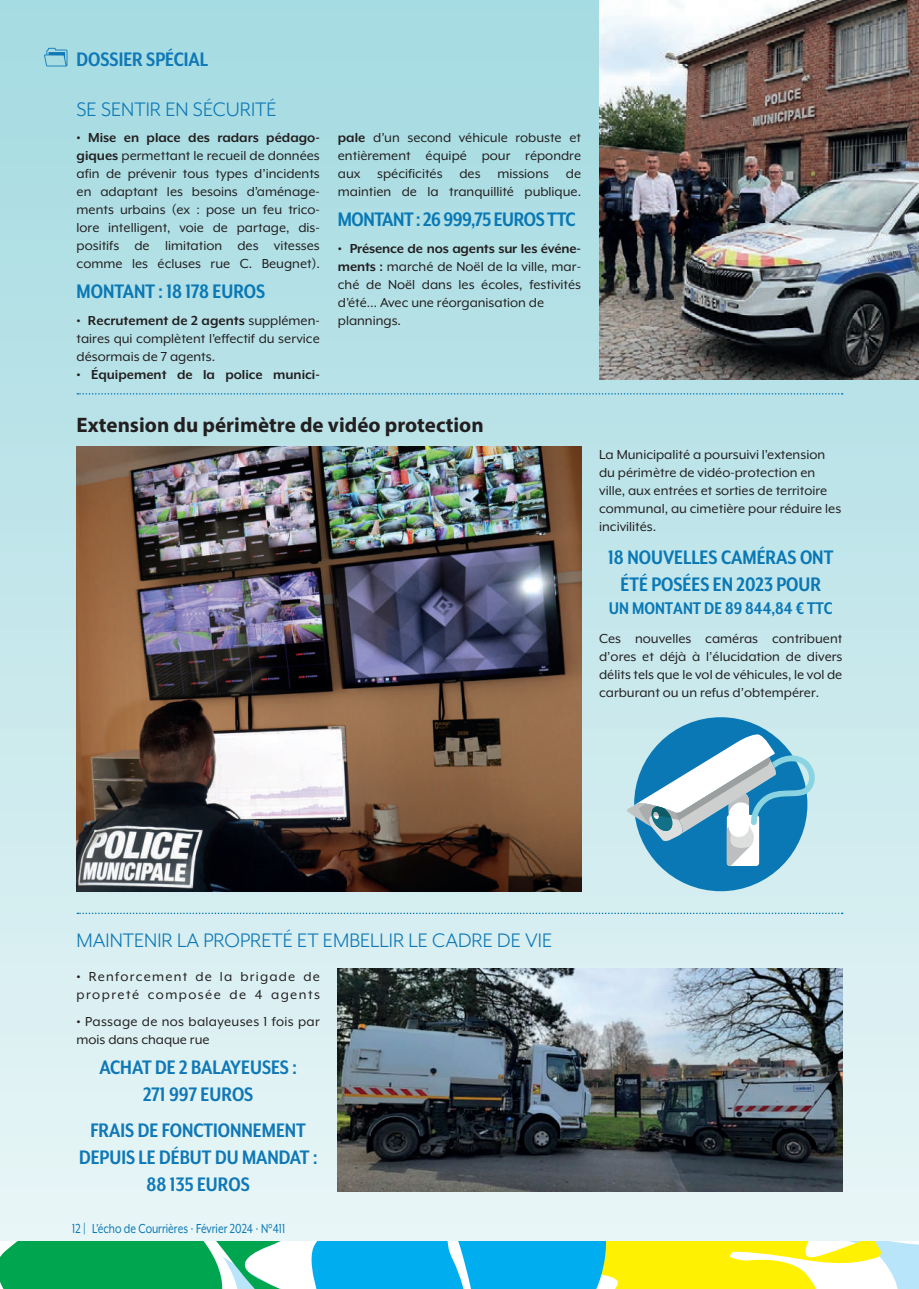
<style>
.page{position:relative;width:919px;height:1289px;background:#fff}
.page>*{position:absolute;margin:0;border:0;box-sizing:border-box;transform-origin:0 0}
.t1{font:700 22.5px/27px "Mr Eaves XL Mod Nar OT";color:#0f78b6;text-align:center}
.t2{font:22.5px "Mr Eaves XL Mod OT";color:#0f78b6}
.t3{font:700 22.5px/27px "Mr Eaves XL Mod Nar OT";color:#0a78b5;text-align:center}
.t4{font:700 22.5px "Mr Eaves XL Mod Nar OT";letter-spacing:-.02em;color:#0978b4}
.t5{font:700 22.5px "Mr Eaves XL Mod Nar OT";color:#0978b4}
.t6{font:700 21px "Myriad Pro";color:#231f20}
.t7{font:700 19.5px "Mr Eaves XL Mod Nar OT";color:#0a78b5}
.t8{font:15px/18px "Mr Eaves XL Mod OT";color:#231f20;text-align:justify}
.t9{font:15px/18px "Mr Eaves XL Mod OT";letter-spacing:.095em;color:#231f20}
.t10{font:15px/18px "Mr Eaves XL Mod OT";letter-spacing:.025em;color:#231f20}
.t11{font:15px "Mr Eaves XL Mod OT";color:#0a78b5;scale:.8 1}
.t12{font:700 15px "Mr Eaves XL Mod OT";color:#231f20}
.s1{font-weight:700}
</style>
<div class="page">
<div style="left:0;top:0;width:918px;height:1241px;background:linear-gradient(to bottom,#a3dae1,#e8f4f6)"></div>
<svg style="left:44px;top:48px;width:23px;height:18px"></svg>
<svg style="left:0;top:1241px;width:918px;height:47px"></svg>
<img style="left:77px;top:446px;width:504px;height:445px">
<img style="left:338px;top:968px;width:504px;height:223px">
<img style="left:599px;top:0;width:319px;height:379px">
<svg style="left:77px;top:393px;width:765px;height:1px"></svg>
<svg style="left:77px;top:912px;width:765px;height:2px;background:#9fcee0"></svg>
<div style="left:634px;top:717px;width:173px;height:174px;background:#0a78b5;border-radius:50%"></div>
<svg style="left:626px;top:734px;width:189px;height:132px"></svg>
<h1 class="t1" style="left:77px;top:46px;width:133px">DOSSIER SPÉCIAL</h1>
<h1 class="t2" style="left:77px;top:97px;width:202px">SE SENTIR EN SÉCURITÉ</h1>
<p class="t8" style="left:77px;top:128px;width:245px"><span class="s1">• Mise en place des radars pédago&shy;giques</span> permettant le recueil de données afin de prévenir tous types d’incidents en adaptant les besoins d’aménage&shy;ments urbains (ex : pose un feu trico&shy;lore intelligent, voie de partage, dis&shy;positifs de limitation des vitesses comme les écluses rue C. Beugnet).</p>
<h1 class="t5" style="left:77px;top:279px;width:190px">MONTANT : 18 178 EUROS</h1>
<p class="t8" style="left:77px;top:311px;width:245px"><span class="s1">• Recrutement de 2 agents</span> supplémen&shy;taires qui complètent l’effectif du service désormais de 7 agents.</p>
<p class="t12" style="left:77px;top:366px;width:245px">• Équipement de la police munici-</p>
<p class="t8" style="left:338px;top:128px;width:245px"><span class="s1">pale</span> d’un second véhicule robuste et entièrement équipé pour répondre aux spécificités des missions de maintien de la tranquillité publique.</p>
<h1 class="t4" style="left:338px;top:207px;width:239px">MONTANT : 26 999,75 EUROS TTC</h1>
<p class="t8" style="left:338px;top:239px;width:245px;text-align:left"><span class="s1">• Présence de nos agents sur les événe&shy;ments :</span> marché de Noël de la ville, mar&shy;ché de Noël dans les écoles, festivités d’été… Avec une réorganisation de plannings.</p>
<h2 class="t6" style="left:77px;top:411px;width:408px">Extension du périmètre de vidéo protection</h2>
<p class="t8" style="left:599px;top:445px;width:244px;text-align:left">La Municipalité a poursuivi l'extension du périmètre de vidéo-protection en ville, aux entrées et sorties de territoire communal, au cimetière pour réduire les incivilités.</p>
<h1 class="t3" style="left:608px;top:543px;width:226px">18 NOUVELLES CAMÉRAS ONT<br>ÉTÉ POSÉES EN 2023 POUR</h1>
<h3 class="t7" style="left:608px;top:598px;width:225px">UN MONTANT DE 89 844,84 € TTC</h3>
<p class="t8" style="left:599px;top:629px;width:245px">Ces nouvelles caméras contribuent d’ores et déjà à l’élucidation de divers délits tels que le vol de véhicules, le vol de carburant ou un refus d’obtempérer.</p>
<h1 class="t2" style="left:77px;top:927px;width:477px">MAINTENIR LA PROPRETÉ ET EMBELLIR LE CADRE DE VIE</h1>
<p class="t9" style="left:77px;top:967px;width:245px"><span class="s1">•</span> Renforcement de la brigade de propreté composée de 4 agents</p>
<p class="t10" style="left:77px;top:1012px;width:245px"><span class="s1">•</span> Passage de nos balayeuses 1 fois par mois dans chaque rue</p>
<h1 class="t1" style="left:100px;top:1052px;width:199px">ACHAT DE 2 BALAYEUSES :<br>271 997 EUROS</h1>
<h1 class="t1" style="left:79px;top:1115px;width:240px">FRAIS DE FONCTIONNEMENT<br>DEPUIS LE DÉBUT DU MANDAT :<br>88 135 EUROS</h1>
<p class="t11" style="left:72px;top:1219px;width:267px">12 | L’écho de Courrières · Février 2024 · N°411</p>
</div>
